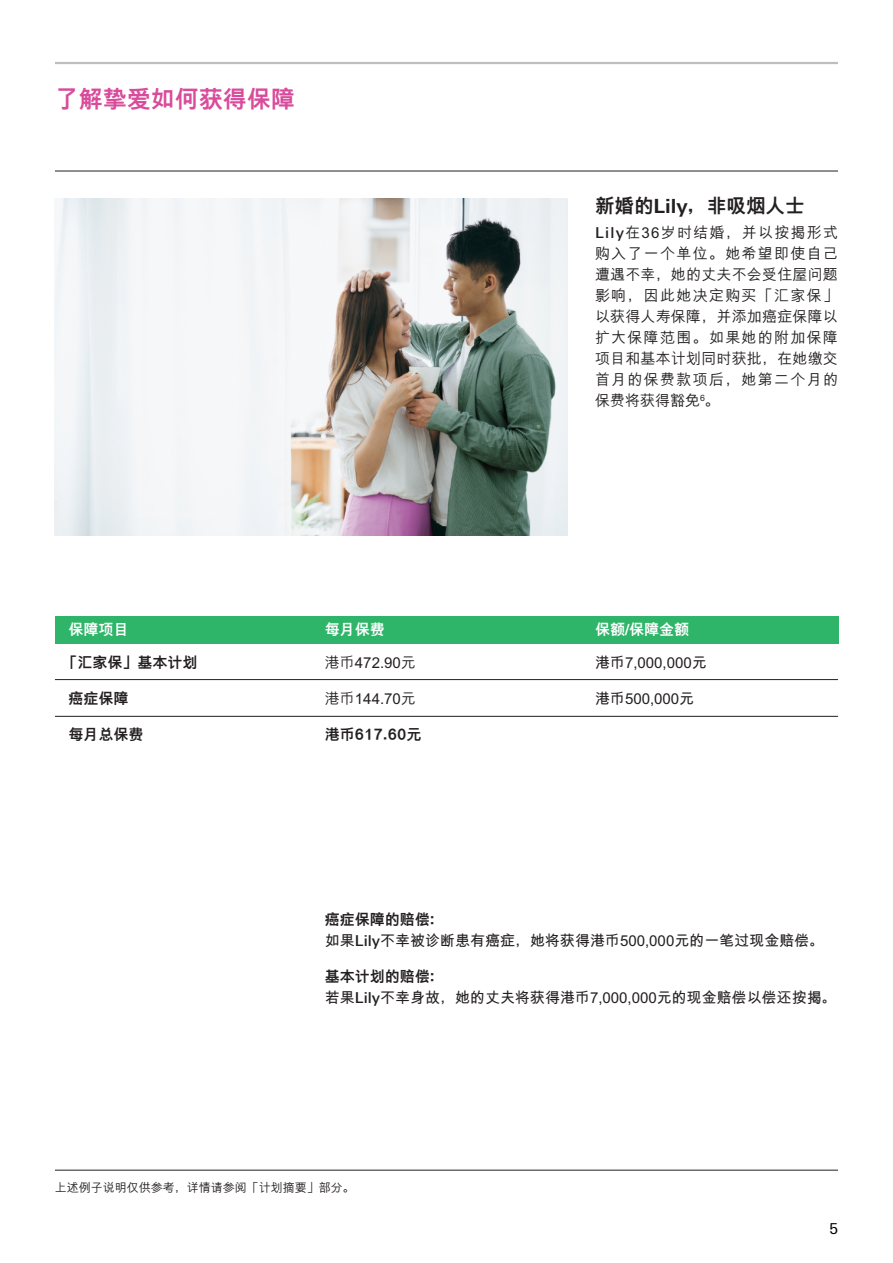
<style>
.page{position:relative;width:893px;height:1263px;background:#fff}
.page>*{position:absolute;margin:0;border:0;box-sizing:border-box;transform-origin:0 0}
.t1{font:800 24px "M Hei PR Cfor HSBC";color:#d94b9b}
.t2{font:800 19.5px "M Hei PR Cfor HSBC";color:#231f20}
.t3{font:500 15px/21px "M Hei PR Cfor HSBC";letter-spacing:.015em;color:#231f20;text-align:justify}
.t4{font:700 15px/21px "M Hei PR Cfor HSBC";color:#231f20}
.t5{font:800 15px "M Hei PR Cfor HSBC";color:#231f20}
.t6{font:800 15px "M Hei PR Cfor HSBC";color:#fff}
.t7{font:15px "Univers Nextfor HSBC";color:#000}
.t8{font:500 12px "M Hei PR Cfor HSBC";color:#231f20}
.s1{font-family:"Univers Nextfor HSBC";font-weight:700}
.s2{font-family:"Univers Nextfor HSBC"}
.s3{font-weight:800}
.s4{font-family:"Univers Nextfor HSBC";font-weight:500}
</style>
<div class="page">
<div style="left:55px;top:616px;width:783px;height:28px;background:#2fb56a"></div>
<hr style="left:55px;top:679px;width:783px;height:1px;background:#231f20">
<hr style="left:55px;top:716px;width:783px;height:1px;background:#231f20">
<hr style="left:55px;top:171px;width:783px;height:1px;background:#231f20">
<hr style="left:55px;top:1170px;width:783px;height:1px;background:#231f20">
<hr style="left:55px;top:62px;width:783px;height:2px;background:#bcbec0">
<img style="left:55px;top:198px;width:513px;height:338px">
<h1 class="t1" style="left:55px;top:86px;width:241px">了解挚爱如何获得保障</h1>
<h2 class="t2" style="left:595px;top:194px;width:211px">新婚的<span class="s1">Lily</span>，非吸烟人士</h2>
<p class="t3" style="left:595px;top:222px;width:245px"><span class="s2">Lily</span>在36岁时结婚，并以按揭形式购入了一个单位。她希望即使自己遭遇不幸，她的丈夫不会受住屋问题影响，因此她决定购买「汇家保」以获得人寿保障，并添加癌症保障以扩大保障范围。如果她的附加保障项目和基本计划同时获批，在她缴交首月的保费款项后，她第二个月的保费将获得豁免<sup>6</sup>。</p>
<p class="t6" style="left:68px;top:621px;width:61px">保障项目</p>
<p class="t6" style="left:325px;top:621px;width:62px">每月保费</p>
<p class="t6" style="left:595px;top:621px;width:96px">保额<span class="s1">/</span>保障金额</p>
<p class="t5" style="left:62px;top:654px;width:136px">「汇家保」基本计划</p>
<p class="t5" style="left:68px;top:690px;width:61px">癌症保障</p>
<p class="t5" style="left:68px;top:726px;width:76px">每月总保费</p>
<p class="t3" style="left:325px;top:652px;width:92px">港币472.90元</p>
<p class="t3" style="left:325px;top:688px;width:92px">港币144.70元</p>
<p class="t5" style="left:325px;top:726px;width:98px">港币617.60元</p>
<p class="t4" style="left:595px;top:652px;width:113px">港币7,000,000元</p>
<p class="t4" style="left:595px;top:688px;width:101px">港币500,000元</p>
<p class="t4" style="left:325px;top:909px;width:501px"><span class="s3">癌症保障的赔偿：<br></span>如果<span class="s4">Lily</span>不幸被诊断患有癌症，她将获得港币500,000元的一笔过现金赔偿。</p>
<p class="t4" style="left:325px;top:966px;width:513px"><span class="s3">基本计划的赔偿：<br></span>若果<span class="s4">Lily</span>不幸身故，她的丈夫将获得港币7,000,000元的现金赔偿以偿还按揭。</p>
<p class="t8" style="left:55px;top:1181px;width:301px">上述例子说明仅供参考，详情请参阅「计划摘要」部分。</p>
<p class="t7" style="left:829px;top:1218px;width:10px">5</p>
</div>
